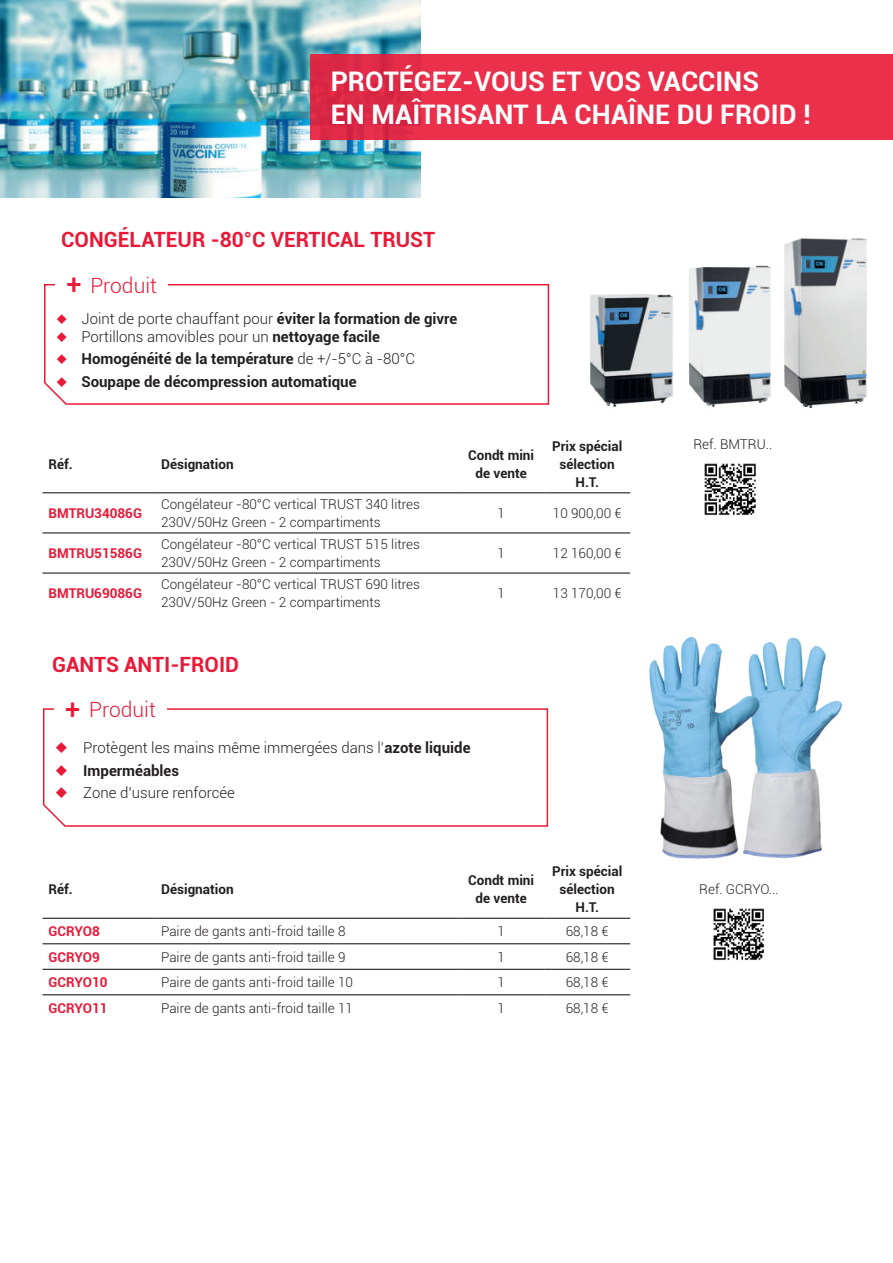
<style>
.page{position:relative;width:893px;height:1263px;background:#fff}
.page>*{position:absolute;margin:0;border:0;box-sizing:border-box;transform-origin:0 0}
.t1{font:700 27px/32.4px "Roboto";color:#fff}
.t2{font:700 21px "Roboto";color:#e91938}
.t3{font:300 21px "Roboto";color:#e91938}
.t4{font:300 15px/18px "Roboto";color:#231f20}
.t5{font:700 15px/22.2px "Roboto";color:#231f20}
.t6{font:300 13.5px/18px "Roboto";color:#231f20}
.t7{font:700 13.5px/18px "Roboto";color:#231f20;text-align:center}
.t8{font:700 13.5px "Roboto";color:#e91938}
.s1{font-weight:500;font-size:27px}
.s2{font-weight:700}
.s3{font-weight:300}
</style>
<div class="page">
<img style="left:590px;top:238px;width:277px;height:170px">
<svg style="left:44px;top:283px;width:506px;height:122px"></svg>
<div style="left:56px;top:258px;width:112px;height:43px;background:#fff"></div>
<hr style="left:43px;top:492px;width:112px;height:1px;background:#231f20">
<hr style="left:155px;top:492px;width:303px;height:1px;background:#231f20">
<hr style="left:458px;top:492px;width:86px;height:1px;background:#231f20">
<hr style="left:544px;top:492px;width:86px;height:1px;background:#231f20">
<hr style="left:43px;top:532px;width:112px;height:1px;background:#231f20">
<hr style="left:155px;top:532px;width:303px;height:1px;background:#231f20">
<hr style="left:458px;top:532px;width:86px;height:1px;background:#231f20">
<hr style="left:544px;top:532px;width:86px;height:1px;background:#231f20">
<hr style="left:43px;top:572px;width:112px;height:2px;background:#231f20">
<hr style="left:155px;top:572px;width:303px;height:2px;background:#231f20">
<hr style="left:458px;top:572px;width:86px;height:2px;background:#231f20">
<hr style="left:544px;top:572px;width:86px;height:2px;background:#231f20">
<img style="left:0;top:0;width:421px;height:198px">
<div style="left:310px;top:54px;width:583px;height:86px;background:linear-gradient(to right,#e12b48,#ef324e)"></div>
<img style="left:704px;top:463px;width:52px;height:53px">
<svg style="left:43px;top:708px;width:506px;height:119px"></svg>
<div style="left:54px;top:682px;width:113px;height:43px;background:#fff"></div>
<hr style="left:43px;top:918px;width:112px;height:1px;background:#231f20">
<hr style="left:155px;top:918px;width:303px;height:1px;background:#231f20">
<hr style="left:458px;top:918px;width:86px;height:1px;background:#231f20">
<hr style="left:544px;top:918px;width:86px;height:1px;background:#231f20">
<hr style="left:43px;top:943px;width:112px;height:1px;background:#231f20">
<hr style="left:155px;top:943px;width:303px;height:1px;background:#231f20">
<hr style="left:458px;top:943px;width:86px;height:1px;background:#231f20">
<hr style="left:544px;top:943px;width:86px;height:1px;background:#231f20">
<hr style="left:43px;top:969px;width:112px;height:1px;background:#231f20">
<hr style="left:155px;top:969px;width:303px;height:1px;background:#231f20">
<hr style="left:458px;top:969px;width:86px;height:1px;background:#231f20">
<hr style="left:544px;top:969px;width:86px;height:1px;background:#231f20">
<hr style="left:43px;top:994px;width:112px;height:1px;background:#231f20">
<hr style="left:155px;top:994px;width:303px;height:1px;background:#231f20">
<hr style="left:458px;top:994px;width:86px;height:1px;background:#231f20">
<hr style="left:544px;top:994px;width:86px;height:1px;background:#231f20">
<img style="left:649px;top:637px;width:194px;height:222px">
<img style="left:713px;top:908px;width:51px;height:53px">
<svg style="left:57px;top:314px;width:10px;height:10px"></svg>
<svg style="left:57px;top:332px;width:10px;height:10px"></svg>
<svg style="left:57px;top:354px;width:10px;height:10px"></svg>
<svg style="left:57px;top:377px;width:10px;height:10px"></svg>
<svg style="left:56px;top:742px;width:11px;height:11px"></svg>
<svg style="left:56px;top:764px;width:11px;height:11px"></svg>
<svg style="left:56px;top:787px;width:11px;height:11px"></svg>
<h1 class="t1" style="left:331px;top:68px;width:481px">PROTÉGEZ-VOUS ET VOS VACCINS<br>EN MAÎTRISANT LA CHAÎNE DU FROID !</h1>
<h2 class="t2" style="left:61px;top:231px;width:375px">CONGÉLATEUR -80°C VERTICAL TRUST</h2>
<h2 class="t3" style="left:66px;top:276px;width:92px"><span class="s1">+</span> Produit</h2>
<p class="t4" style="left:81px;top:311px;width:377px">Joint de porte chauffant pour <span class="s2">éviter la formation de givre<br></span>Portillons amovibles pour un <span class="s2">nettoyage facile</span></p>
<p class="t5" style="left:81px;top:349px;width:335px">Homogénéité de la température <span class="s3">de +/-5°C à -80°C<br></span>Soupape de décompression automatique</p>
<p class="t7" style="left:49px;top:456px;width:26px">Réf.</p>
<p class="t7" style="left:161px;top:456px;width:74px">Désignation</p>
<p class="t7" style="left:468px;top:447px;width:67px">Condt mini de vente</p>
<p class="t7" style="left:552px;top:438px;width:72px">Prix spécial sélection<br>H.T.</p>
<p class="t8" style="left:49px;top:507px;width:95px">BMTRU34086G</p>
<p class="t6" style="left:161px;top:496px;width:260px">Congélateur -80°C vertical TRUST 340 litres<br>230V/50Hz Green - 2 compartiments</p>
<p class="t6" style="left:497px;top:505px;width:9px">1</p>
<p class="t6" style="left:553px;top:504px;width:70px">10 900,00 €</p>
<p class="t8" style="left:49px;top:548px;width:95px">BMTRU51586G</p>
<p class="t6" style="left:161px;top:536px;width:260px">Congélateur -80°C vertical TRUST 515 litres<br>230V/50Hz Green - 2 compartiments</p>
<p class="t6" style="left:497px;top:545px;width:9px">1</p>
<p class="t6" style="left:553px;top:544px;width:70px">12 160,00 €</p>
<p class="t8" style="left:49px;top:588px;width:95px">BMTRU69086G</p>
<p class="t6" style="left:161px;top:575px;width:260px">Congélateur -80°C vertical TRUST 690 litres<br>230V/50Hz Green - 2 compartiments</p>
<p class="t6" style="left:497px;top:585px;width:9px">1</p>
<p class="t6" style="left:553px;top:584px;width:70px">13 170,00 €</p>
<h2 class="t2" style="left:52px;top:656px;width:188px">GANTS ANTI-FROID</h2>
<h2 class="t3" style="left:65px;top:700px;width:92px"><span class="s1">+</span> Produit</h2>
<p class="t4" style="left:83px;top:738px;width:389px;line-height:22.2px">Protègent les mains même immergées dans l’<span class="s2">azote liquide<br>Imperméables</span></p>
<p class="t4" style="left:83px;top:784px;width:153px">Zone d’usure renforcée</p>
<p class="t7" style="left:49px;top:881px;width:26px">Réf.</p>
<p class="t7" style="left:161px;top:881px;width:74px">Désignation</p>
<p class="t7" style="left:468px;top:872px;width:67px">Condt mini de vente</p>
<p class="t7" style="left:552px;top:863px;width:72px">Prix spécial sélection<br>H.T.</p>
<p class="t8" style="left:49px;top:926px;width:53px">GCRYO8</p>
<p class="t6" style="left:161px;top:923px;width:186px">Paire de gants anti-froid taille 8</p>
<p class="t6" style="left:497px;top:923px;width:9px">1</p>
<p class="t6" style="left:566px;top:922px;width:44px">68,18 €</p>
<p class="t8" style="left:49px;top:951px;width:53px">GCRYO9</p>
<p class="t6" style="left:161px;top:947px;width:186px">Paire de gants anti-froid taille 9</p>
<p class="t6" style="left:497px;top:949px;width:9px">1</p>
<p class="t6" style="left:566px;top:947px;width:44px">68,18 €</p>
<p class="t8" style="left:49px;top:977px;width:61px">GCRYO10</p>
<p class="t6" style="left:161px;top:974px;width:193px">Paire de gants anti-froid taille 10</p>
<p class="t6" style="left:497px;top:974px;width:9px">1</p>
<p class="t6" style="left:566px;top:973px;width:44px">68,18 €</p>
<p class="t8" style="left:49px;top:1002px;width:61px">GCRYO11</p>
<p class="t6" style="left:161px;top:1000px;width:193px">Paire de gants anti-froid taille 11</p>
<p class="t6" style="left:497px;top:1000px;width:9px">1</p>
<p class="t6" style="left:566px;top:998px;width:44px">68,18 €</p>
<p class="t6" style="left:693px;top:436px;width:80px">Ref. BMTRU..</p>
<p class="t6" style="left:699px;top:881px;width:81px">Ref. GCRYO...</p>
</div>
